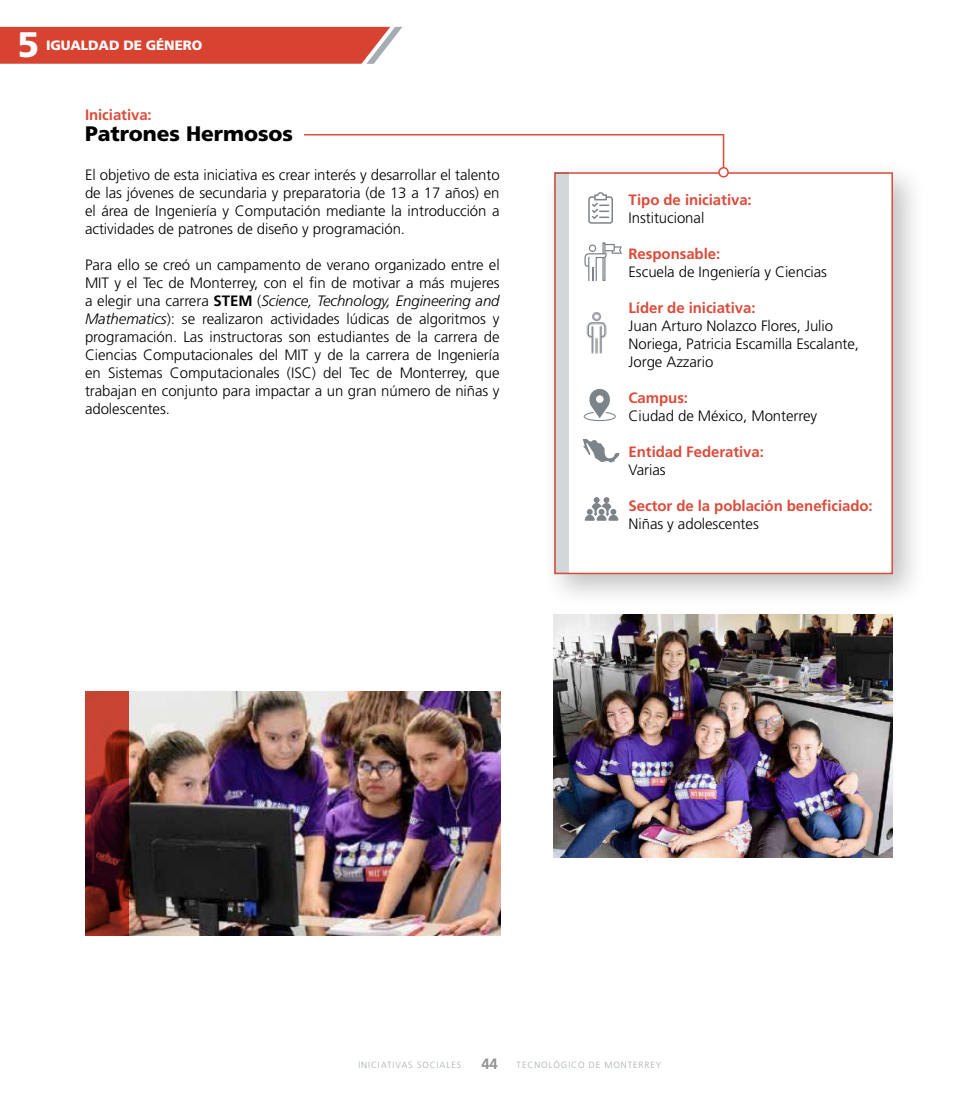
<style>
.page{position:relative;width:978px;height:1106px;background:#fff}
.page>*{position:absolute;margin:0;border:0;box-sizing:border-box;transform-origin:0 0}
.t1{font:900 35.4px "Frutiger";color:#fff}
.t2{font:900 21px "Frutiger";letter-spacing:-.005em;color:#000}
.t3{font:300 15px/18px "Frutiger";letter-spacing:-.005em;color:#000;text-align:justify}
.t4{font:700 15px "Frutiger";letter-spacing:-.005em;color:#db4b3a}
.t5{font:900 13.5px "Frutiger";letter-spacing:-.01em;color:#fff}
.t6{font:300 9px "Frutiger";letter-spacing:.1em;color:#a6aeb3}
.s1{font-weight:700}
.s2{font-style:italic}
.s3{font-weight:700;font-size:15px;color:#929395}
</style>
<div class="page">
<hr style="left:723px;top:134px;width:1px;height:108px;background:#db4b3a">
<svg style="left:0;top:27px;width:402px;height:37px;background:#d94e3d"></svg>
<div style="left:541px;top:159px;width:386px;height:449px;background:#000;opacity:.25"></div>
<div style="left:554px;top:172px;width:339px;height:402px;background:#fff;border:2px solid #db4b3a"></div>
<div style="left:556px;top:173px;width:13px;height:400px;background:#d2d7da"></div>
<svg style="left:588px;top:192px;width:25px;height:32px"></svg>
<svg style="left:584px;top:242px;width:38px;height:39px"></svg>
<svg style="left:583px;top:439px;width:36px;height:24px"></svg>
<svg style="left:585px;top:497px;width:33px;height:24px"></svg>
<hr style="left:304px;top:134px;width:420px;height:1px;background:#db4b3a">
<div style="left:719px;top:168px;width:9px;height:9px;background:#fff;border-radius:50%"></div>
<div style="left:718px;top:167px;width:11px;height:10px;border:2px solid #db4b3a;border-radius:50%"></div>
<img style="left:129px;top:691px;width:371px;height:244px">
<img style="left:554px;top:614px;width:338px;height:243px">
<svg style="left:85px;top:691px;width:44px;height:244px;background:#711f1b"></svg>
<svg style="left:584px;top:389px;width:32px;height:32px"></svg>
<img style="left:586px;top:312px;width:21px;height:42px">
<h1 class="t1" style="left:18px;top:23px;width:23px">5</h1>
<p class="t5" style="left:46px;top:37px;width:158px">IGUALDAD DE GÉNERO</p>
<p class="t4" style="left:85px;top:106px;width:68px">Iniciativa:</p>
<h2 class="t2" style="left:85px;top:121px;width:209px">Patrones Hermosos</h2>
<p class="t3" style="left:85px;top:166px;width:416px">El objetivo de esta iniciativa es crear interés y desarrollar el talento de las jóvenes de secundaria y preparatoria (de 13 a 17 años) en el área de Ingeniería y Computación mediante la introducción a actividades de patrones de diseño y programación.</p>
<p class="t3" style="left:85px;top:256px;width:416px">Para ello se creó un campamento de verano organizado entre el MIT y el Tec de Monterrey, con el fin de motivar a más mujeres a elegir una carrera <span class="s1">STEM</span> (<span class="s2">Science, Technology, Engineering and Mathematics</span>): se realizaron actividades lúdicas de algoritmos y programación. Las instructoras son estudiantes de la carrera de Ciencias Computacionales del MIT y de la carrera de Ingeniería en Sistemas Computacionales (ISC) del Tec de Monterrey, que trabajan en conjunto para impactar a un gran número de niñas y adolescentes.</p>
<p class="t4" style="left:629px;top:191px;width:125px">Tipo de iniciativa:</p>
<p class="t3" style="left:629px;top:209px;width:77px">Institucional</p>
<p class="t4" style="left:629px;top:245px;width:93px">Responsable:</p>
<p class="t3" style="left:629px;top:263px;width:200px">Escuela de Ingeniería y Ciencias</p>
<p class="t4" style="left:629px;top:299px;width:128px">Líder de iniciativa:</p>
<p class="t3" style="left:629px;top:317px;width:232px;text-align:left">Juan Arturo Nolazco Flores, Julio<br>Noriega, Patricia Escamilla Escalante,<br>Jorge Azzario</p>
<p class="t4" style="left:629px;top:389px;width:61px">Campus:</p>
<p class="t3" style="left:629px;top:407px;width:190px">Ciudad de México, Monterrey</p>
<p class="t4" style="left:629px;top:443px;width:137px">Entidad Federativa:</p>
<p class="t3" style="left:629px;top:461px;width:39px">Varias</p>
<p class="t4" style="left:629px;top:497px;width:246px">Sector de la población beneficiado:</p>
<p class="t3" style="left:629px;top:515px;width:132px">Niñas y adolescentes</p>
<p class="t6" style="left:358px;top:1060px;width:104px">INICIATIVAS SOCIALES</p>
<p class="t6" style="left:481px;top:1060px;width:181px"><span class="s3">44</span> TECNOLÓGICO DE MONTERREY</p>
</div>
